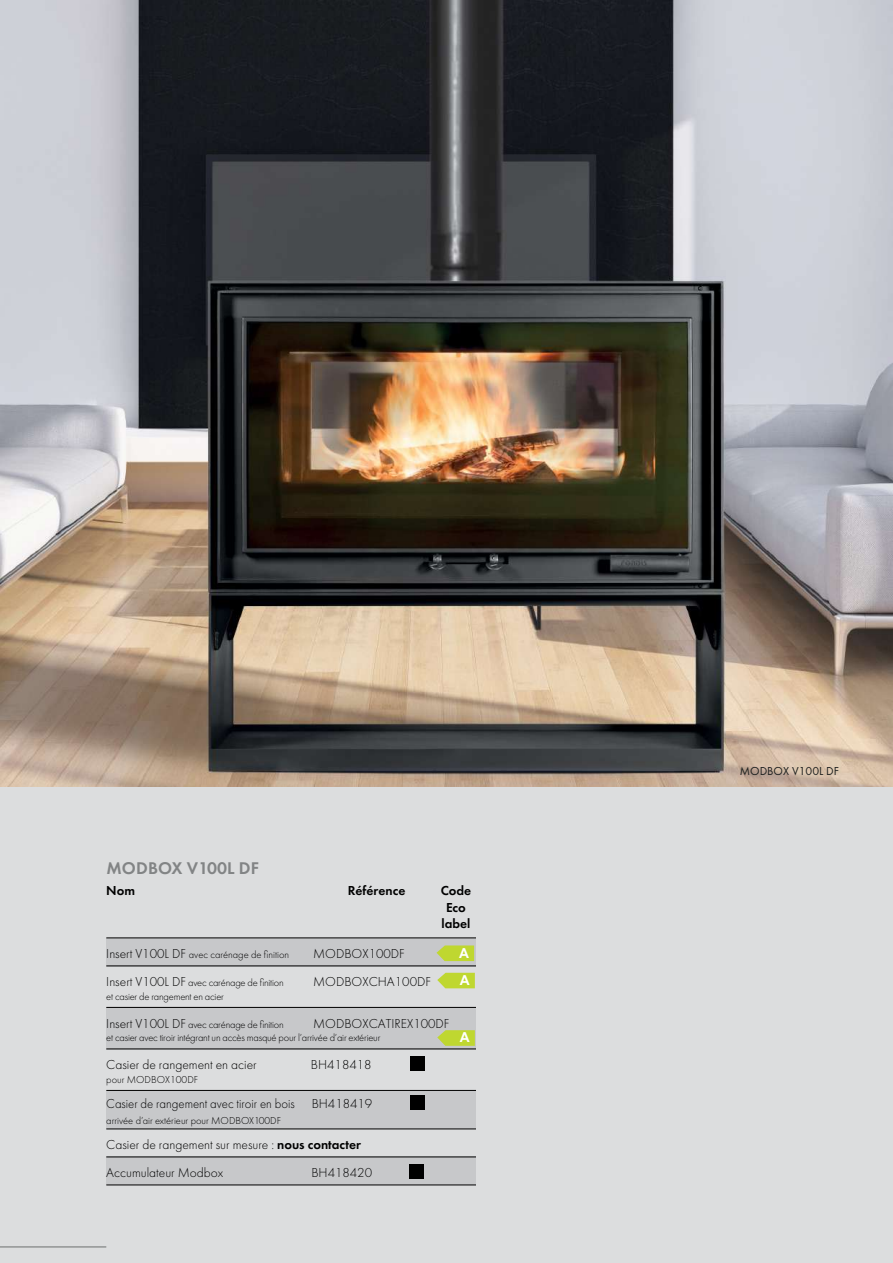
<style>
.page{position:relative;width:893px;height:1263px;background:#fff}
.page>*{position:absolute;margin:0;border:0;box-sizing:border-box;transform-origin:0 0}
.t1{font:600 17.55px "Futura PT";letter-spacing:.01em;color:#828485}
.t2{font:700 13.8px/27.3px "Arial";color:#fff}
.t3{font:300 13.5px/28px "Futura PT";color:#000}
.t4{font:300 13.5px "Futura PT";color:#000;scale:.95 1}
.t5{font:600 13.5px/16.2px "Futura PT";color:#000;text-align:center}
.t6{font:12px "Futura PT";color:#1e201f}
.t7{font:300 10.5px "Futura PT";letter-spacing:-.02em;color:#000}
.t8{font:300 10.5px "Futura PT";color:#000}
.s1{font-size:13.5px}
.s2{font-weight:600}
</style>
<div class="page">
<div style="left:0;top:787px;width:893px;height:476px;background:#dcddde"></div>
<div style="left:106px;top:938px;width:681px;height:28px;background:#c7c8ca"></div>
<div style="left:106px;top:1157px;width:681px;height:28px;background:#c7c8ca"></div>
<div style="left:106px;top:1007px;width:681px;height:43px;background:#c7c8ca"></div>
<div style="left:106px;top:1091px;width:681px;height:38px;background:#c7c8ca"></div>
<hr style="left:106px;top:937px;width:681px;height:1px;background:#000">
<hr style="left:106px;top:965px;width:681px;height:1px;background:#000">
<hr style="left:106px;top:1007px;width:681px;height:1px;background:#000">
<hr style="left:106px;top:1048px;width:681px;height:1px;background:#000">
<hr style="left:106px;top:1090px;width:681px;height:1px;background:#000">
<hr style="left:106px;top:1128px;width:681px;height:1px;background:#000">
<hr style="left:106px;top:1157px;width:681px;height:1px;background:#000">
<hr style="left:106px;top:1185px;width:681px;height:1px;background:#000">
<div style="left:410px;top:1057px;width:14px;height:14px;background:#000"></div>
<div style="left:411px;top:1095px;width:14px;height:14px;background:#000"></div>
<div style="left:410px;top:1165px;width:14px;height:14px;background:#000"></div>
<svg style="left:436px;top:945px;width:38px;height:16px"></svg>
<svg style="left:437px;top:973px;width:38px;height:15px"></svg>
<svg style="left:437px;top:1030px;width:38px;height:16px"></svg>
<img style="left:0;top:0;width:893px;height:787px">
<hr style="left:0;top:1246px;width:106px;height:1px;background:#6d6f6f">
<div style="left:476px;top:869px;width:384px;height:323px;background:#dcddde"></div>
<h1 class="t1" style="left:106px;top:857px;width:154px">MODBOX V100L DF</h1>
<p class="t5" style="left:106px;top:882px;width:30px">Nom</p>
<p class="t5" style="left:348px;top:882px;width:59px">Référence</p>
<p class="t5" style="left:441px;top:882px;width:32px">Code<br>Eco label</p>
<h2 class="t2" style="left:459px;top:940px;width:12px">A<br>A</h2>
<p class="t8" style="left:106px;top:949px;width:184px"><span class="s1">Insert V100L DF</span> avec carénage de finition</p>
<p class="t3" style="left:313px;top:940px;width:93px">MODBOX100DF</p>
<p class="t7" style="left:106px;top:977px;width:179px"><span class="s1">Insert V100L DF</span> avec carénage de finition</p>
<p class="t3" style="left:313px;top:968px;width:119px">MODBOXCHA100DF</p>
<p class="t7" style="left:106px;top:990px;width:119px">et casier de rangement en acier</p>
<p class="t7" style="left:106px;top:1018px;width:179px"><span class="s1">Insert V100L DF</span> avec carénage de finition</p>
<p class="t3" style="left:313px;top:1009px;width:138px">MODBOXCATIREX100DF</p>
<p class="t7" style="left:106px;top:1032px;width:276px">et casier avec tiroir intégrant un accès masqué pour l’arrivée d’air extérieur</p>
<p class="t3" style="left:106px;top:1051px;width:152px">Casier de rangement en acier</p>
<p class="t3" style="left:311px;top:1051px;width:62px">BH418418</p>
<p class="t8" style="left:106px;top:1073px;width:93px">pour MODBOX100DF</p>
<p class="t4" style="left:106px;top:1096px;width:200px">Casier de rangement avec tiroir en bois</p>
<p class="t3" style="left:312px;top:1089px;width:62px">BH418419</p>
<p class="t8" style="left:106px;top:1115px;width:176px">arrivée d’air extérieur pour MODBOX100DF</p>
<p class="t3" style="left:106px;top:1131px;width:256px">Casier de rangement sur mesure : <span class="s2">nous contacter<br></span>Accumulateur Modbox</p>
<h2 class="t2" style="left:460px;top:1024px;width:11px">A</h2>
<p class="t3" style="left:311px;top:1159px;width:62px">BH418420</p>
<p class="t6" style="left:740px;top:763px;width:101px">MODBOX V100L DF</p>
</div>
